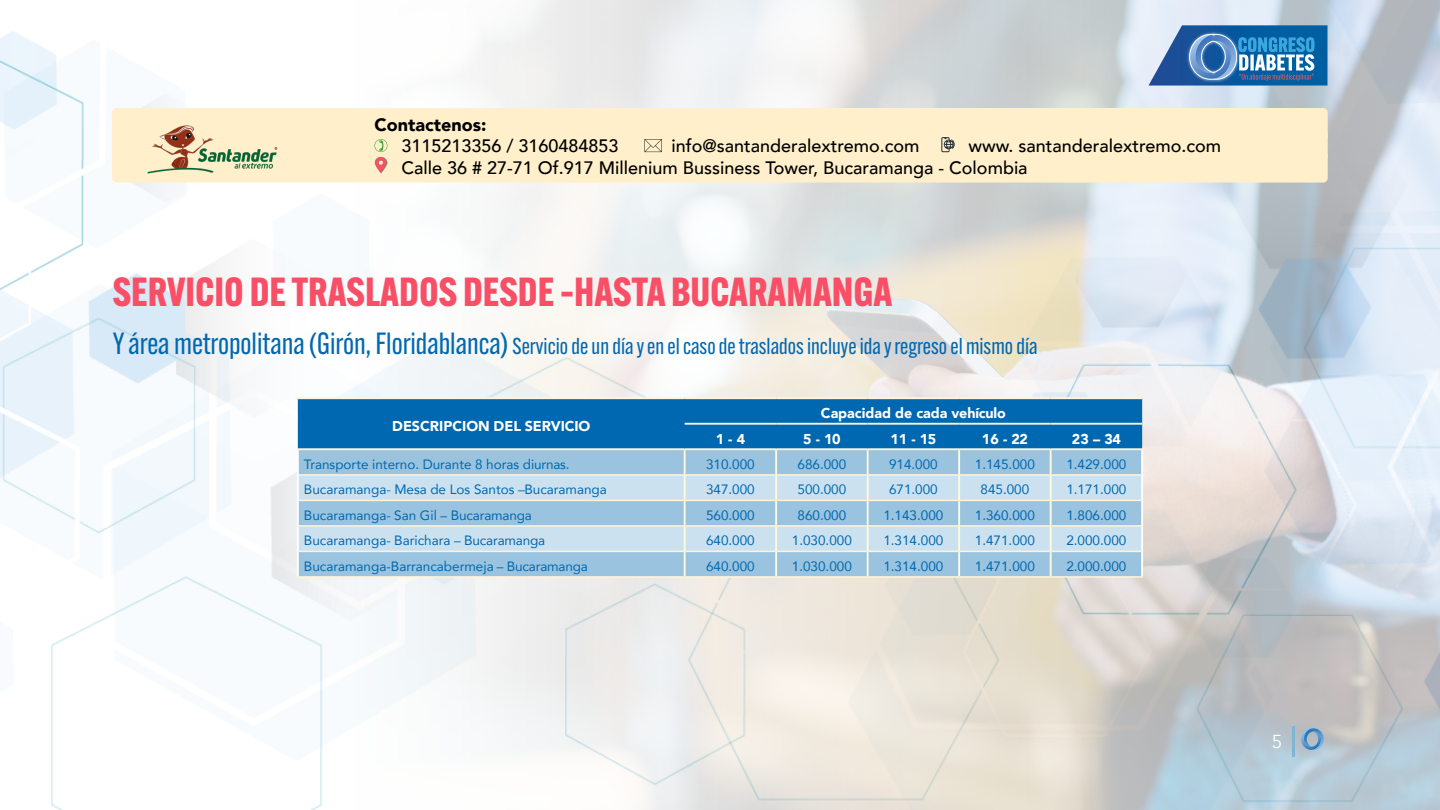
<style>
.page{position:relative;width:1440px;height:810px;background:#fff}
.page>*{position:absolute;margin:0;border:0;box-sizing:border-box;transform-origin:0 0}
.T2{font:700 39.75px "Alternate Gothic ATF";color:#f84f67}
.T3{font:22.5px "Alternate Gothic ATF";color:#0068b0}
.t1{font:18.75px "Avenir";color:#fff}
.t2{font:500 18px/21.6px "Avenir";color:#000}
.t3{font:900 18px "Avenir";color:#000}
.cabeza{font:900 14.25px "Avenir";color:#fff}
.Fila{font:13.5px "Avenir";color:#0068b0}
.s1{font-size:30px}
</style>
<div class="page">
<img style="left:0;top:31px;width:350px;height:779px">
<img style="left:350px;top:0;width:1090px;height:810px">
<svg style="left:1149px;top:25px;width:179px;height:61px;background:#4782b8"></svg>
<hr style="left:1292px;top:727px;width:2px;height:30px;background:#80b4d7">
<svg style="left:1301px;top:728px;width:23px;height:22px"></svg>
<div style="left:298px;top:399px;width:844px;height:49px;background:#0068b0"></div>
<div style="left:299px;top:450px;width:842px;height:126px;background:#99c3df"></div>
<svg style="left:299px;top:476px;width:842px;height:75px;background:#bbd7e9"></svg>
<hr style="left:297px;top:450px;width:2px;height:25px;background:#fff">
<hr style="left:1141px;top:450px;width:2px;height:25px;background:#fff">
<hr style="left:297px;top:475px;width:2px;height:25px;background:#fff">
<hr style="left:1141px;top:475px;width:2px;height:25px;background:#fff">
<hr style="left:297px;top:500px;width:2px;height:26px;background:#fff">
<hr style="left:1141px;top:500px;width:2px;height:26px;background:#fff">
<hr style="left:297px;top:526px;width:2px;height:25px;background:#fff">
<hr style="left:1141px;top:526px;width:2px;height:25px;background:#fff">
<hr style="left:297px;top:551px;width:2px;height:25px;background:#fff">
<hr style="left:1141px;top:551px;width:2px;height:25px;background:#fff">
<hr style="left:299px;top:474px;width:385px;height:2px;background:#fff4db">
<hr style="left:686px;top:474px;width:89px;height:2px;background:#fff4db">
<hr style="left:777px;top:474px;width:90px;height:2px;background:#fff4db">
<hr style="left:869px;top:474px;width:89px;height:2px;background:#fff4db">
<hr style="left:960px;top:474px;width:90px;height:2px;background:#fff4db">
<hr style="left:1052px;top:474px;width:89px;height:2px;background:#fff4db">
<hr style="left:299px;top:500px;width:385px;height:1px;background:#fff4db">
<hr style="left:686px;top:500px;width:89px;height:1px;background:#fff4db">
<hr style="left:777px;top:500px;width:90px;height:1px;background:#fff4db">
<hr style="left:869px;top:500px;width:89px;height:1px;background:#fff4db">
<hr style="left:960px;top:500px;width:90px;height:1px;background:#fff4db">
<hr style="left:1052px;top:500px;width:89px;height:1px;background:#fff4db">
<hr style="left:299px;top:525px;width:385px;height:2px;background:#fff4db">
<hr style="left:686px;top:525px;width:89px;height:2px;background:#fff4db">
<hr style="left:777px;top:525px;width:90px;height:2px;background:#fff4db">
<hr style="left:869px;top:525px;width:89px;height:2px;background:#fff4db">
<hr style="left:960px;top:525px;width:90px;height:2px;background:#fff4db">
<hr style="left:1052px;top:525px;width:89px;height:2px;background:#fff4db">
<hr style="left:299px;top:551px;width:385px;height:1px;background:#fff4db">
<hr style="left:686px;top:551px;width:89px;height:1px;background:#fff4db">
<hr style="left:777px;top:551px;width:90px;height:1px;background:#fff4db">
<hr style="left:869px;top:551px;width:89px;height:1px;background:#fff4db">
<hr style="left:960px;top:551px;width:90px;height:1px;background:#fff4db">
<hr style="left:1052px;top:551px;width:89px;height:1px;background:#fff4db">
<hr style="left:297px;top:576px;width:388px;height:2px;background:#fff4db">
<hr style="left:685px;top:576px;width:91px;height:2px;background:#fff4db">
<hr style="left:776px;top:576px;width:92px;height:2px;background:#fff4db">
<hr style="left:868px;top:576px;width:91px;height:2px;background:#fff4db">
<hr style="left:959px;top:576px;width:92px;height:2px;background:#fff4db">
<hr style="left:1051px;top:576px;width:92px;height:2px;background:#fff4db">
<hr style="left:685px;top:423px;width:91px;height:2px;background:#fff4db">
<hr style="left:776px;top:423px;width:92px;height:2px;background:#fff4db">
<hr style="left:868px;top:423px;width:91px;height:2px;background:#fff4db">
<hr style="left:959px;top:423px;width:92px;height:2px;background:#fff4db">
<hr style="left:1051px;top:423px;width:91px;height:2px;background:#fff4db">
<hr style="left:298px;top:397px;width:387px;height:2px;background:#fff4db">
<hr style="left:685px;top:397px;width:91px;height:2px;background:#fff4db">
<hr style="left:776px;top:397px;width:92px;height:2px;background:#fff4db">
<hr style="left:868px;top:397px;width:91px;height:2px;background:#fff4db">
<hr style="left:959px;top:397px;width:92px;height:2px;background:#fff4db">
<hr style="left:1051px;top:397px;width:91px;height:2px;background:#fff4db">
<hr style="left:297px;top:448px;width:388px;height:2px;background:#fff4db">
<hr style="left:685px;top:448px;width:91px;height:2px;background:#fff4db">
<hr style="left:776px;top:448px;width:92px;height:2px;background:#fff4db">
<hr style="left:868px;top:448px;width:91px;height:2px;background:#fff4db">
<hr style="left:959px;top:448px;width:92px;height:2px;background:#fff4db">
<hr style="left:1051px;top:448px;width:92px;height:2px;background:#fff4db">
<hr style="left:684px;top:450px;width:2px;height:25px;background:#fefadd">
<hr style="left:775px;top:450px;width:2px;height:25px;background:#fefadd">
<hr style="left:867px;top:450px;width:2px;height:25px;background:#fefadd">
<hr style="left:958px;top:450px;width:2px;height:25px;background:#fefadd">
<hr style="left:1050px;top:450px;width:2px;height:25px;background:#fefadd">
<hr style="left:684px;top:475px;width:2px;height:25px;background:#fefadd">
<hr style="left:775px;top:475px;width:2px;height:25px;background:#fefadd">
<hr style="left:867px;top:475px;width:2px;height:25px;background:#fefadd">
<hr style="left:958px;top:475px;width:2px;height:25px;background:#fefadd">
<hr style="left:1050px;top:475px;width:2px;height:25px;background:#fefadd">
<hr style="left:684px;top:500px;width:2px;height:26px;background:#fefadd">
<hr style="left:775px;top:500px;width:2px;height:26px;background:#fefadd">
<hr style="left:867px;top:500px;width:2px;height:26px;background:#fefadd">
<hr style="left:958px;top:500px;width:2px;height:26px;background:#fefadd">
<hr style="left:1050px;top:500px;width:2px;height:26px;background:#fefadd">
<hr style="left:684px;top:526px;width:2px;height:25px;background:#fefadd">
<hr style="left:775px;top:526px;width:2px;height:25px;background:#fefadd">
<hr style="left:867px;top:526px;width:2px;height:25px;background:#fefadd">
<hr style="left:958px;top:526px;width:2px;height:25px;background:#fefadd">
<hr style="left:1050px;top:526px;width:2px;height:25px;background:#fefadd">
<hr style="left:684px;top:551px;width:2px;height:25px;background:#fefadd">
<hr style="left:775px;top:551px;width:2px;height:25px;background:#fefadd">
<hr style="left:867px;top:551px;width:2px;height:25px;background:#fefadd">
<hr style="left:958px;top:551px;width:2px;height:25px;background:#fefadd">
<hr style="left:1050px;top:551px;width:2px;height:25px;background:#fefadd">
<div style="left:112px;top:108px;width:1216px;height:32px;background:#fff0cb;border-radius:4px"></div>
<div style="left:112px;top:130px;width:1216px;height:31px;background:#fff0cb;border-radius:4px"></div>
<div style="left:112px;top:151px;width:1216px;height:32px;background:#fff0cb;border-radius:4px"></div>
<svg style="left:644px;top:139px;width:18px;height:13px"></svg>
<svg style="left:941px;top:137px;width:14px;height:15px"></svg>
<svg style="left:374px;top:139px;width:13px;height:34px"></svg>
<img style="left:136px;top:85px;width:152px;height:118px">
<h3 class="t3" style="left:374px;top:109px;width:113px">Contactenos:</h3>
<h3 class="t2" style="left:401px;top:134px;width:219px">3115213356 / 3160484853</h3>
<h3 class="t2" style="left:671px;top:134px;width:250px">info@santanderalextremo.com</h3>
<h3 class="t2" style="left:401px;top:134px;width:821px;text-indent:567px">www. santanderalextremo.com<br>Calle 36 # 27-71 Of.917 Millenium Bussiness Tower, Bucaramanga - Colombia</h3>
<p class="T2" style="left:113px;top:267px;width:781px">SERVICIO DE TRASLADOS DESDE –HASTA BUCARAMANGA</p>
<p class="T3" style="left:113px;top:332px;width:926px"><span class="s1">Y área metropolitana (Girón, Floridablanca)</span> Servicio de un día y en el caso de traslados incluye ida y regreso el mismo día</p>
<p class="cabeza" style="left:392px;top:414px;width:200px">DESCRIPCION DEL SERVICIO</p>
<p class="cabeza" style="left:821px;top:401px;width:186px">Capacidad de cada vehículo</p>
<p class="cabeza" style="left:716px;top:426px;width:31px">1 - 4</p>
<p class="cabeza" style="left:803px;top:426px;width:39px">5 - 10</p>
<p class="cabeza" style="left:890px;top:426px;width:47px">11 - 15</p>
<p class="cabeza" style="left:982px;top:426px;width:48px">16 - 22</p>
<p class="cabeza" style="left:1072px;top:426px;width:50px">23 – 34</p>
<p class="Fila" style="left:304px;top:453px;width:267px">Transporte interno. Durante 8 horas diurnas.</p>
<p class="Fila" style="left:706px;top:453px;width:50px">310.000</p>
<p class="Fila" style="left:798px;top:453px;width:50px">686.000</p>
<p class="Fila" style="left:889px;top:453px;width:50px">914.000</p>
<p class="Fila" style="left:975px;top:453px;width:62px">1.145.000</p>
<p class="Fila" style="left:1066px;top:453px;width:62px">1.429.000</p>
<p class="Fila" style="left:304px;top:479px;width:305px">Bucaramanga- Mesa de Los Santos –Bucaramanga</p>
<p class="Fila" style="left:706px;top:479px;width:50px">347.000</p>
<p class="Fila" style="left:798px;top:479px;width:50px">500.000</p>
<p class="Fila" style="left:889px;top:479px;width:50px">671.000</p>
<p class="Fila" style="left:981px;top:479px;width:50px">845.000</p>
<p class="Fila" style="left:1066px;top:479px;width:62px">1.171.000</p>
<p class="Fila" style="left:304px;top:504px;width:230px">Bucaramanga- San Gil – Bucaramanga</p>
<p class="Fila" style="left:706px;top:504px;width:50px">560.000</p>
<p class="Fila" style="left:798px;top:504px;width:50px">860.000</p>
<p class="Fila" style="left:883px;top:504px;width:62px">1.143.000</p>
<p class="Fila" style="left:975px;top:504px;width:62px">1.360.000</p>
<p class="Fila" style="left:1066px;top:504px;width:62px">1.806.000</p>
<p class="Fila" style="left:304px;top:530px;width:243px">Bucaramanga- Barichara – Bucaramanga</p>
<p class="Fila" style="left:706px;top:530px;width:50px">640.000</p>
<p class="Fila" style="left:792px;top:530px;width:62px">1.030.000</p>
<p class="Fila" style="left:883px;top:530px;width:62px">1.314.000</p>
<p class="Fila" style="left:975px;top:530px;width:62px">1.471.000</p>
<p class="Fila" style="left:1066px;top:530px;width:62px">2.000.000</p>
<p class="Fila" style="left:304px;top:555px;width:286px">Bucaramanga-Barrancabermeja – Bucaramanga</p>
<p class="Fila" style="left:706px;top:555px;width:50px">640.000</p>
<p class="Fila" style="left:792px;top:555px;width:62px">1.030.000</p>
<p class="Fila" style="left:883px;top:555px;width:62px">1.314.000</p>
<p class="Fila" style="left:975px;top:555px;width:62px">1.471.000</p>
<p class="Fila" style="left:1066px;top:555px;width:62px">2.000.000</p>
<h3 class="t1" style="left:1272px;top:731px;width:12px">5</h3>
</div>
